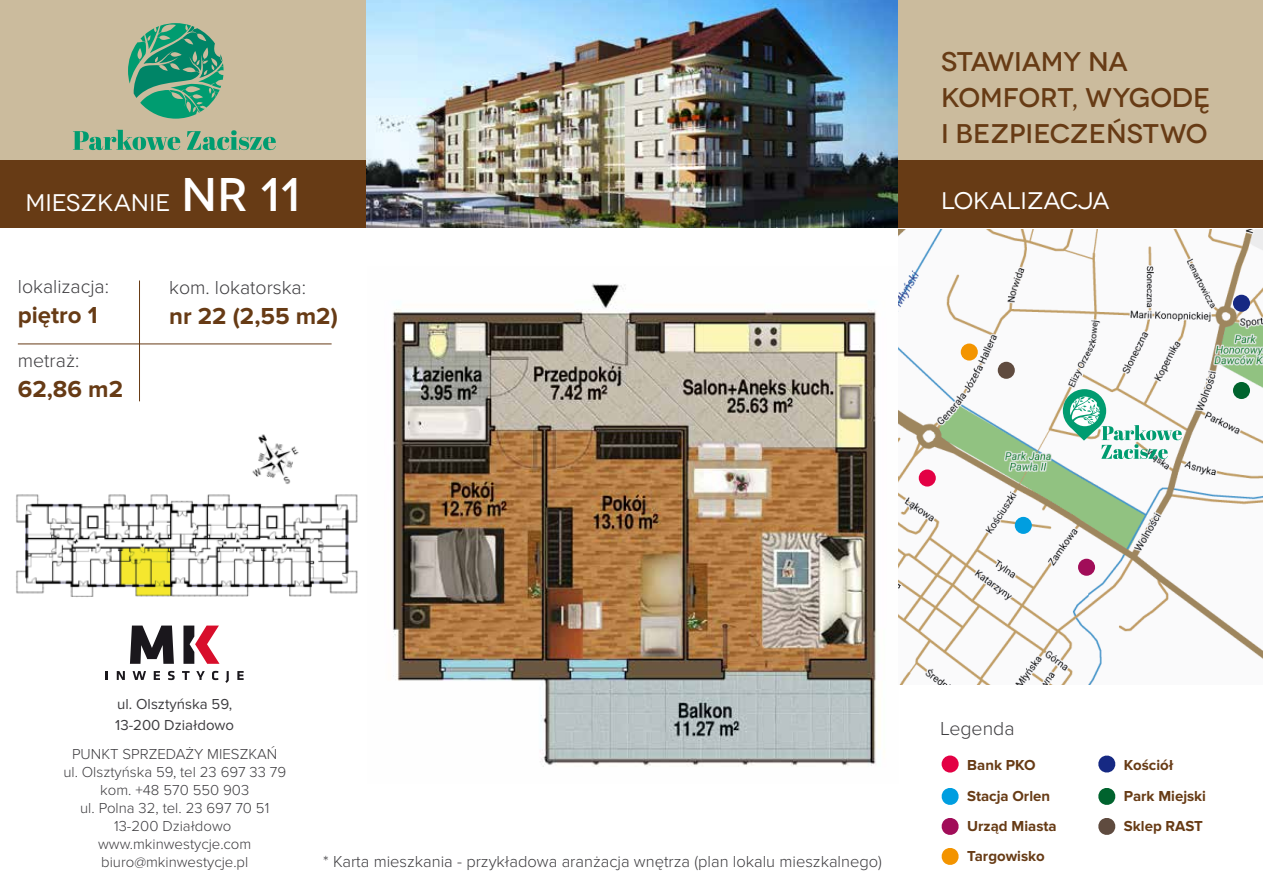
<style>
.page{position:relative;width:1263px;height:893px;background:#fff}
.page>*{position:absolute;margin:0;border:0;box-sizing:border-box;transform-origin:0 0}
.t1{font:500 47.25px "Novecentowide";color:#fff}
.t2{font:500 27px/36px "Novecentowide";letter-spacing:-.01em;color:#673b15}
.t3{font:700 24px "Proxima Nova";color:#673b15}
.t4{font:24px "Novecentowide";color:#fff}
.t5{font:300 19.5px "Proxima Nova";color:#3e3d40}
.t6{font:300 16.5px "Proxima Nova";color:#3e3d40}
.t7{font:300 15px/18px "Proxima Nova";color:#3e3d40;text-align:center}
.t8{font:700 15px/30.5px "Proxima Nova";color:#673b15}
.t9{font:15px/21px "Proxima Nova";color:#3e3d40}
</style>
<div class="page">
<img style="left:16px;top:494px;width:342px;height:103px">
<img style="left:392px;top:283px;width:507px;height:484px">
<div style="left:821px;top:0;width:442px;height:189px;background:#cbbb9d"></div>
<div style="left:0;top:0;width:366px;height:189px;background:#cbbb9d"></div>
<svg style="left:128px;top:23px;width:96px;height:96px"></svg>
<svg style="left:73px;top:130px;width:107px;height:20px"></svg>
<svg style="left:187px;top:130px;width:89px;height:20px"></svg>
<div style="left:898px;top:161px;width:365px;height:67px;background:#673b15"></div>
<div style="left:0;top:161px;width:366px;height:67px;background:#673b15"></div>
<hr style="left:139px;top:280px;width:1px;height:121px;background:#673b15">
<hr style="left:18px;top:344px;width:314px;height:1px;background:#673b15">
<svg style="left:130px;top:626px;width:44px;height:38px"></svg>
<svg style="left:183px;top:626px;width:36px;height:38px"></svg>
<svg style="left:106px;top:671px;width:2px;height:9px"></svg>
<svg style="left:117px;top:671px;width:8px;height:9px"></svg>
<svg style="left:133px;top:671px;width:13px;height:9px"></svg>
<svg style="left:154px;top:671px;width:6px;height:9px"></svg>
<svg style="left:168px;top:671px;width:7px;height:9px"></svg>
<svg style="left:182px;top:671px;width:8px;height:9px"></svg>
<svg style="left:196px;top:671px;width:9px;height:9px"></svg>
<svg style="left:212px;top:671px;width:6px;height:9px"></svg>
<svg style="left:225px;top:671px;width:4px;height:12px"></svg>
<svg style="left:237px;top:671px;width:7px;height:9px"></svg>
<img style="left:366px;top:0;width:532px;height:228px">
<img style="left:899px;top:229px;width:364px;height:455px">
<div style="left:1063px;top:389px;width:43px;height:43px;background:#009c70;border-radius:50%"></div>
<svg style="left:1068px;top:396px;width:114px;height:63px"></svg>
<div style="left:919px;top:469px;width:17px;height:18px;background:#e30044;border-radius:50%"></div>
<div style="left:1015px;top:517px;width:17px;height:17px;background:#009ee0;border-radius:50%"></div>
<div style="left:1078px;top:559px;width:17px;height:17px;background:#a10d59;border-radius:50%"></div>
<div style="left:998px;top:362px;width:17px;height:17px;background:#5f4b3f;border-radius:50%"></div>
<div style="left:1233px;top:295px;width:17px;height:17px;background:#162983;border-radius:50%"></div>
<div style="left:1233px;top:382px;width:17px;height:17px;background:#00632e;border-radius:50%"></div>
<div style="left:961px;top:344px;width:17px;height:17px;background:#f39400;border-radius:50%"></div>
<div style="left:941px;top:755px;width:18px;height:18px;background:#e30044;border-radius:50%"></div>
<svg style="left:941px;top:788px;width:18px;height:17px"></svg>
<svg style="left:941px;top:818px;width:18px;height:17px"></svg>
<svg style="left:1098px;top:755px;width:18px;height:18px"></svg>
<svg style="left:1098px;top:788px;width:18px;height:17px"></svg>
<svg style="left:1098px;top:818px;width:18px;height:17px"></svg>
<svg style="left:941px;top:848px;width:18px;height:17px"></svg>
<img style="left:252px;top:434px;width:47px;height:50px">
<h3 class="t4" style="left:25px;top:189px;width:147px">MIESZKANIE</h3>
<h1 class="t1" style="left:181px;top:167px;width:121px">NR 11</h1>
<h3 class="t5" style="left:18px;top:275px;width:93px">lokalizacja:</h3>
<h3 class="t3" style="left:18px;top:301px;width:81px">piętro 1</h3>
<h3 class="t5" style="left:18px;top:350px;width:63px">metraż:</h3>
<h3 class="t3" style="left:18px;top:375px;width:107px">62,86 m2</h3>
<h3 class="t5" style="left:169px;top:276px;width:138px">kom. lokatorska:</h3>
<h3 class="t3" style="left:169px;top:302px;width:170px">nr 22 (2,55 m2)</h3>
<h2 class="t2" style="left:941px;top:44px;width:271px">STAWIAMY NA<br>KOMFORT, WYGODĘ<br>I BEZPIECZEŃSTWO</h2>
<h3 class="t4" style="left:941px;top:187px;width:170px">LOKALIZACJA</h3>
<p class="t9" style="left:115px;top:694px;width:120px">ul. Olsztyńska 59,<br>13-200 Działdowo</p>
<p class="t7" style="left:63px;top:746px;width:224px">PUNKT SPRZEDAŻY MIESZKAŃ ul. Olsztyńska 59, tel 23 697 33 79 kom. +48 570 550 903<br>ul. Polna 32, tel. 23 697 70 51<br>13-200 Działdowo www.mkinwestycje.com biuro@mkinwestycje.pl</p>
<p class="t6" style="left:323px;top:852px;width:560px">* Karta mieszkania - przykładowa aranżacja wnętrza (plan lokalu mieszkalnego)</p>
<h3 class="t5" style="left:940px;top:717px;width:76px">Legenda</h3>
<p class="t8" style="left:967px;top:750px;width:91px">Bank PKO<br>Stacja Orlen<br>Urząd Miasta</p>
<p class="t8" style="left:1124px;top:750px;width:84px">Kościół<br>Park Miejski<br>Sklep RAST</p>
<p class="t8" style="left:967px;top:841px;width:79px">Targowisko</p>
</div>
